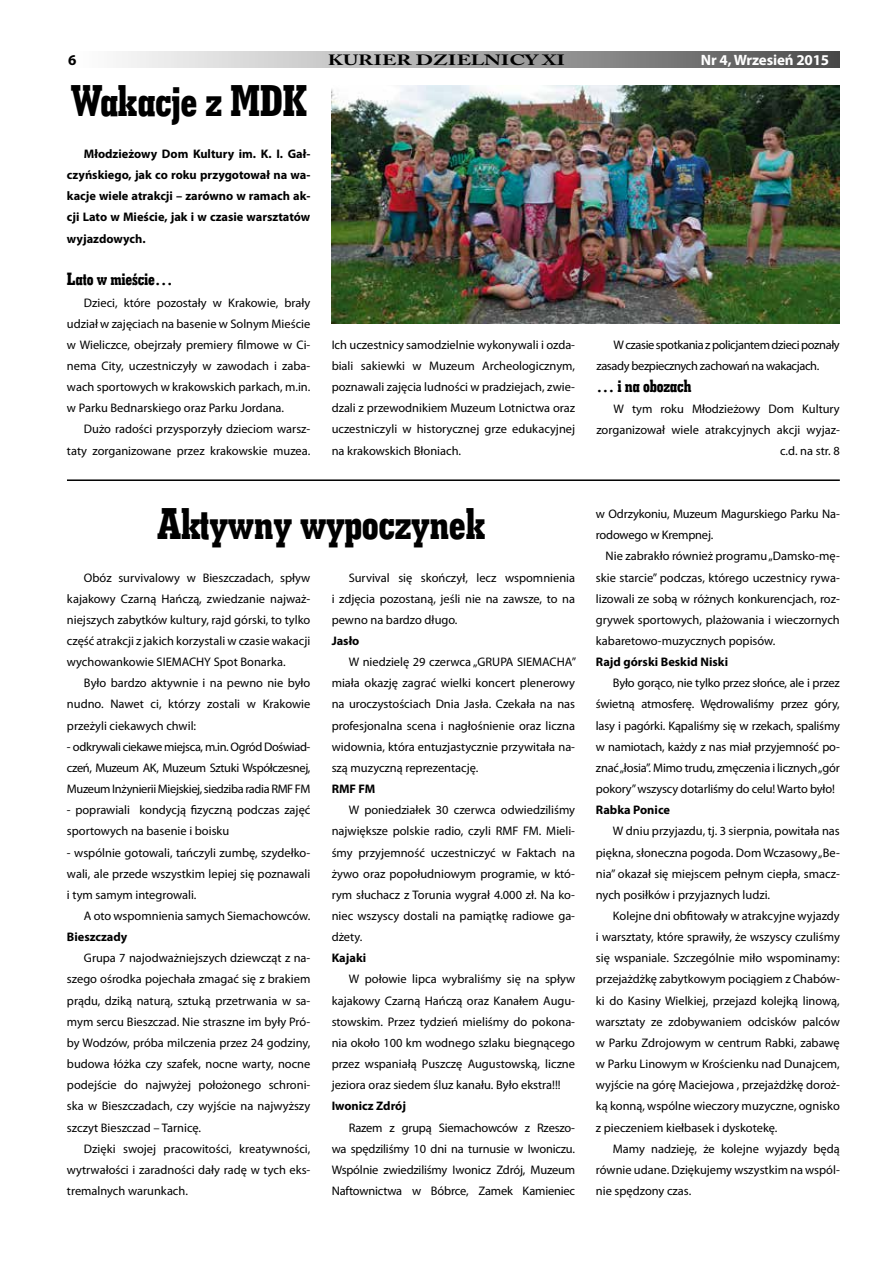
<style>
.page{position:relative;width:893px;height:1263px;background:#fff}
.page>*{position:absolute;margin:0;border:0;box-sizing:border-box;transform-origin:0 0}
.t1{font:45px "Geo Slab 703 X Bd Cn EU";letter-spacing:-.01em;color:#000}
.t2{font:18px "Geo Slab 703 X Bd Cn EU";letter-spacing:-.01em;color:#000}
.t3{font:700 15px "Myriad Pro";letter-spacing:-.01em;color:#fff}
.t4{font:700 15px "Myriad Pro";color:#000}
.t5{font:700 14.85px "Adobe Caslon Pro";color:#000;scale:1.4 1}
.t6{font:12.45px/21.1px "Myriad Pro";color:#000;text-align:justify}
.t7{font:700 12.45px/21.1px "Myriad Pro";color:#000;text-align:justify}
.t8{font:12.45px/21.1px "Myriad Pro";letter-spacing:-.03em;color:#000}
</style>
<div class="page">
<div style="left:67px;top:51px;width:773px;height:16px;background:linear-gradient(to right,#fff,#4f4f4f)"></div>
<hr style="left:67px;top:479px;width:773px;height:2px;background:#000">
<img style="left:332px;top:85px;width:508px;height:239px">
<p class="t4" style="left:68px;top:51px;width:10px">6</p>
<p class="t5" style="left:328px;top:51px;width:171px">KURIER DZIELNICY XI</p>
<p class="t3" style="left:701px;top:51px;width:130px">Nr 4, Wrzesień 2015</p>
<h1 class="t1" style="left:71px;top:72px;width:237px">Wakacje z MDK</h1>
<p class="t7" style="left:67px;top:143px;width:245px;text-indent:17px">Młodzieżowy Dom Kultury im. K. I. Gał&shy;czyńskiego, jak co roku przygotował na wa&shy;kacje wiele atrakcji – zarówno w ramach ak&shy;cji Lato w Mieście, jak i w czasie warsztatów wyjazdowych.</p>
<h2 class="t2" style="left:67px;top:268px;width:107px">Lato w mieście…</h2>
<p class="t6" style="left:67px;top:292px;width:245px;text-indent:17px">Dzieci, które pozostały w Krakowie, brały udział w zajęciach na basenie w Solnym Mieście w Wieliczce, obejrzały premiery filmowe w Ci&shy;nema City, uczestniczyły w zawodach i zaba&shy;wach sportowych w krakowskich parkach, m.in. w Parku Bednarskiego oraz Parku Jordana.</p>
<p class="t6" style="left:67px;top:419px;width:245px;text-align:right">Dużo radości przysporzyły dzieciom warsz&shy;taty zorganizowane przez krakowskie muzea.</p>
<p class="t6" style="left:332px;top:334px;width:245px">Ich uczestnicy samodzielnie wykonywali i ozda&shy;biali sakiewki w Muzeum Archeologicznym, poznawali zajęcia ludności w pradziejach, zwie&shy;dzali z przewodnikiem Muzeum Lotnictwa oraz uczestniczyli w historycznej grze edukacyjnej na krakowskich Błoniach.</p>
<p class="t8" style="left:596px;top:334px;width:245px;text-indent:17px">W czasie spotkania z policjantem dzieci poznały zasady bezpiecznych zachowań na wakacjach.</p>
<h2 class="t2" style="left:596px;top:374px;width:97px">… i na obozach</h2>
<p class="t6" style="left:596px;top:398px;width:245px;text-align:right">W tym roku Młodzieżowy Dom Kultury zorganizował wiele atrakcyjnych akcji wyjaz&shy;c.d. na str. 8</p>
<h1 class="t1" style="left:157px;top:495px;width:329px">Aktywny wypoczynek</h1>
<p class="t6" style="left:332px;top:567px;width:245px;text-indent:17px">Survival się skończył, lecz wspomnienia i zdjęcia pozostaną, jeśli nie na zawsze, to na pewno na bardzo długo.</p>
<p class="t7" style="left:332px;top:630px;width:29px">Jasło</p>
<p class="t6" style="left:332px;top:652px;width:246px;text-indent:17px">W niedzielę 29 czerwca „GRUPA SIEMACHA” miała okazję zagrać wielki koncert plenerowy na uroczystościach Dnia Jasła. Czekała na nas profesjonalna scena i nagłośnienie oraz liczna widownia, która entuzjastycznie przywitała na&shy;szą muzyczną reprezentację.</p>
<p class="t7" style="left:332px;top:778px;width:45px">RMF FM</p>
<p class="t6" style="left:332px;top:800px;width:245px;text-indent:17px">W poniedziałek 30 czerwca odwiedziliśmy największe polskie radio, czyli RMF FM. Mieli&shy;śmy przyjemność uczestniczyć w Faktach na żywo oraz popołudniowym programie, w któ&shy;rym słuchacz z Torunia wygrał 4.000 zł. Na ko&shy;niec wszyscy dostali na pamiątkę radiowe ga&shy;dżety.</p>
<p class="t7" style="left:332px;top:948px;width:36px">Kajaki</p>
<p class="t6" style="left:332px;top:969px;width:245px;text-indent:17px">W połowie lipca wybraliśmy się na spływ kajakowy Czarną Hańczą oraz Kanałem Augu&shy;stowskim. Przez tydzień mieliśmy do pokona&shy;nia około 100 km wodnego szlaku biegnącego przez wspaniałą Puszczę Augustowską, liczne jeziora oraz siedem śluz kanału. Było ekstra!!!</p>
<p class="t7" style="left:332px;top:1096px;width:76px">Iwonicz Zdrój</p>
<p class="t6" style="left:332px;top:1117px;width:245px;text-indent:17px">Razem z grupą Siemachowców z Rzeszo&shy;wa spędziliśmy 10 dni na turnusie w Iwoniczu.<br>Wspólnie zwiedziliśmy Iwonicz Zdrój, Muzeum Naftownictwa w Bóbrce, Zamek Kamieniec</p>
<p class="t6" style="left:67px;top:567px;width:245px;text-indent:17px">Obóz survivalowy w Bieszczadach, spływ kajakowy Czarną Hańczą, zwiedzanie najważ&shy;niejszych zabytków kultury, rajd górski, to tylko część atrakcji z jakich korzystali w czasie wakacji wychowankowie SIEMACHY Spot Bonarka.</p>
<p class="t6" style="left:67px;top:673px;width:245px;text-indent:17px">Było bardzo aktywnie i na pewno nie było nudno. Nawet ci, którzy zostali w Krakowie przeżyli ciekawych chwil:</p>
<p class="t6" style="left:67px;top:736px;width:245px">- odkrywali ciekawe miejsca, m.in. Ogród Doświad&shy;czeń, Muzeum AK, Muzeum Sztuki Współczesnej, Muzeum Inżynierii Miejskiej, siedziba radia RMF FM</p>
<p class="t6" style="left:67px;top:800px;width:245px">- poprawiali kondycją fizyczną podczas zajęć sportowych na basenie i boisku</p>
<p class="t6" style="left:67px;top:842px;width:245px">- wspólnie gotowali, tańczyli zumbę, szydełko&shy;wali, ale przede wszystkim lepiej się poznawali i tym samym integrowali.</p>
<p class="t6" style="left:84px;top:905px;width:228px">A oto wspomnienia samych Siemachowców.</p>
<p class="t7" style="left:67px;top:926px;width:62px">Bieszczady</p>
<p class="t6" style="left:67px;top:948px;width:245px;text-indent:17px">Grupa 7 najodważniejszych dziewcząt z na&shy;szego ośrodka pojechała zmagać się z brakiem prądu, dziką naturą, sztuką przetrwania w sa&shy;mym sercu Bieszczad. Nie straszne im były Pró&shy;by Wodzów, próba milczenia przez 24 godziny, budowa łóżka czy szafek, nocne warty, nocne podejście do najwyżej położonego schroni&shy;ska w Bieszczadach, czy wyjście na najwyższy szczyt Bieszczad – Tarnicę.</p>
<p class="t6" style="left:67px;top:1138px;width:245px;text-indent:17px">Dzięki swojej pracowitości, kreatywności, wytrwałości i zaradności dały radę w tych eks&shy;tremalnych warunkach.</p>
<p class="t6" style="left:596px;top:503px;width:245px">w Odrzykoniu, Muzeum Magurskiego Parku Na&shy;rodowego w Krempnej.</p>
<p class="t6" style="left:596px;top:546px;width:245px;text-indent:10px">Nie zabrakło również programu „Damsko-mę&shy;skie starcie” podczas, którego uczestnicy rywa&shy;lizowali ze sobą w różnych konkurencjach, roz&shy;grywek sportowych, plażowania i wieczornych kabaretowo-muzycznych popisów.</p>
<p class="t7" style="left:596px;top:651px;width:134px">Rajd górski Beskid Niski</p>
<p class="t6" style="left:596px;top:673px;width:245px;text-indent:17px">Było gorąco, nie tylko przez słońce, ale i przez świetną atmosferę. Wędrowaliśmy przez góry, lasy i pagórki. Kąpaliśmy się w rzekach, spaliśmy w namiotach, każdy z nas miał przyjemność po&shy;znać „łosia”. Mimo trudu, zmęczenia i licznych „gór pokory” wszyscy dotarliśmy do celu! Warto było!</p>
<p class="t7" style="left:596px;top:800px;width:76px">Rabka Ponice</p>
<p class="t6" style="left:596px;top:821px;width:245px;text-indent:17px">W dniu przyjazdu, tj. 3 sierpnia, powitała nas piękna, słoneczna pogoda. Dom Wczasowy „Be&shy;nia” okazał się miejscem pełnym ciepła, smacz&shy;nych posiłków i przyjaznych ludzi.</p>
<p class="t6" style="left:596px;top:905px;width:245px;text-indent:17px">Kolejne dni obfitowały w atrakcyjne wyjazdy i warsztaty, które sprawiły, że wszyscy czuliśmy się wspaniale. Szczególnie miło wspominamy: przejażdżkę zabytkowym pociągiem z Chabów&shy;ki do Kasiny Wielkiej, przejazd kolejką linową, warsztaty ze zdobywaniem odcisków palców w Parku Zdrojowym w centrum Rabki, zabawę w Parku Linowym w Krościenku nad Dunajcem, wyjście na górę Maciejowa , przejażdżkę doroż&shy;ką konną, wspólne wieczory muzyczne, ognisko z pieczeniem kiełbasek i dyskotekę.</p>
<p class="t6" style="left:596px;top:1138px;width:245px;text-indent:17px">Mamy nadzieję, że kolejne wyjazdy będą równie udane. Dziękujemy wszystkim na wspól&shy;nie spędzony czas.</p>
</div>
